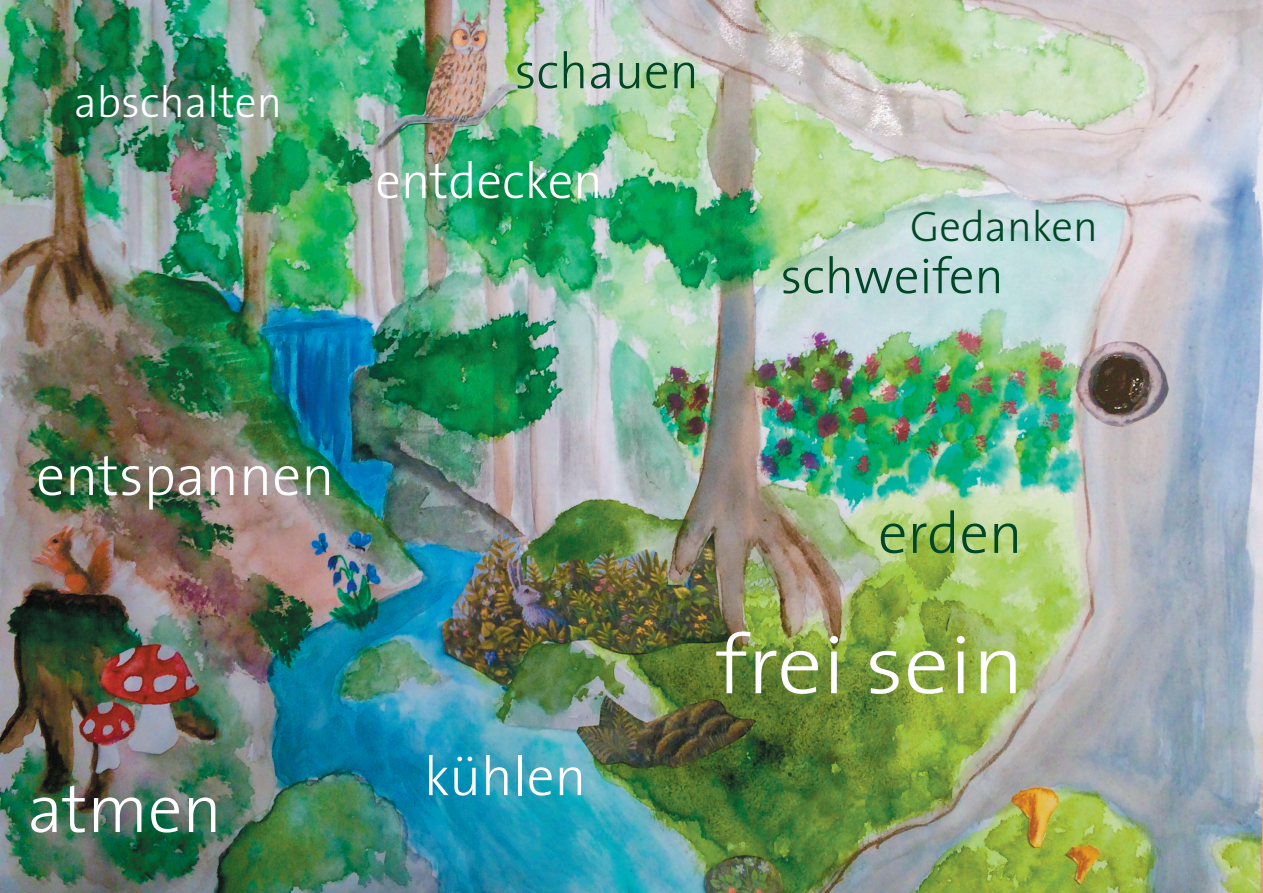
<style>
.page{position:relative;width:1263px;height:893px;background:#fff}
.page>*{position:absolute;margin:0;border:0;box-sizing:border-box;transform-origin:0 0}
.t1{font:300 84px "The Sans";color:#fff;scale:1.07 1}
.t2{font:300 68.25px "The Sans";color:#fff}
.t3{font:300 58.2px "The Sans";color:#004726}
.t4{font:300 57.6px "The Sans";color:#fff}
.t5{font:300 55.05px "The Sans";color:#fff}
.t6{font:300 50.7px "The Sans";color:#004726}
.t7{font:300 50.7px "The Sans";color:#fff}
.t8{font:300 43.8px "The Sans";color:#fff}
.t9{font:300 42.9px "The Sans";color:#004726}
</style>
<div class="page">
<img style="left:0;top:0;width:1263px;height:893px">
<p class="t8" style="left:74px;top:66px;width:209px">abschalten</p>
<p class="t6" style="left:514px;top:29px;width:186px">schauen</p>
<p class="t7" style="left:375px;top:139px;width:229px">entdecken</p>
<p class="t9" style="left:910px;top:191px;width:189px">Gedanken</p>
<p class="t6" style="left:780px;top:234px;width:225px">schweifen</p>
<p class="t4" style="left:36px;top:428px;width:300px">entspannen</p>
<h2 class="t2" style="left:28px;top:753px;width:196px">atmen</h2>
<p class="t5" style="left:424px;top:731px;width:164px">kühlen</p>
<p class="t3" style="left:878px;top:485px;width:146px">erden</p>
<h1 class="t1" style="left:716px;top:595px;width:290px">frei sein</h1>
</div>
